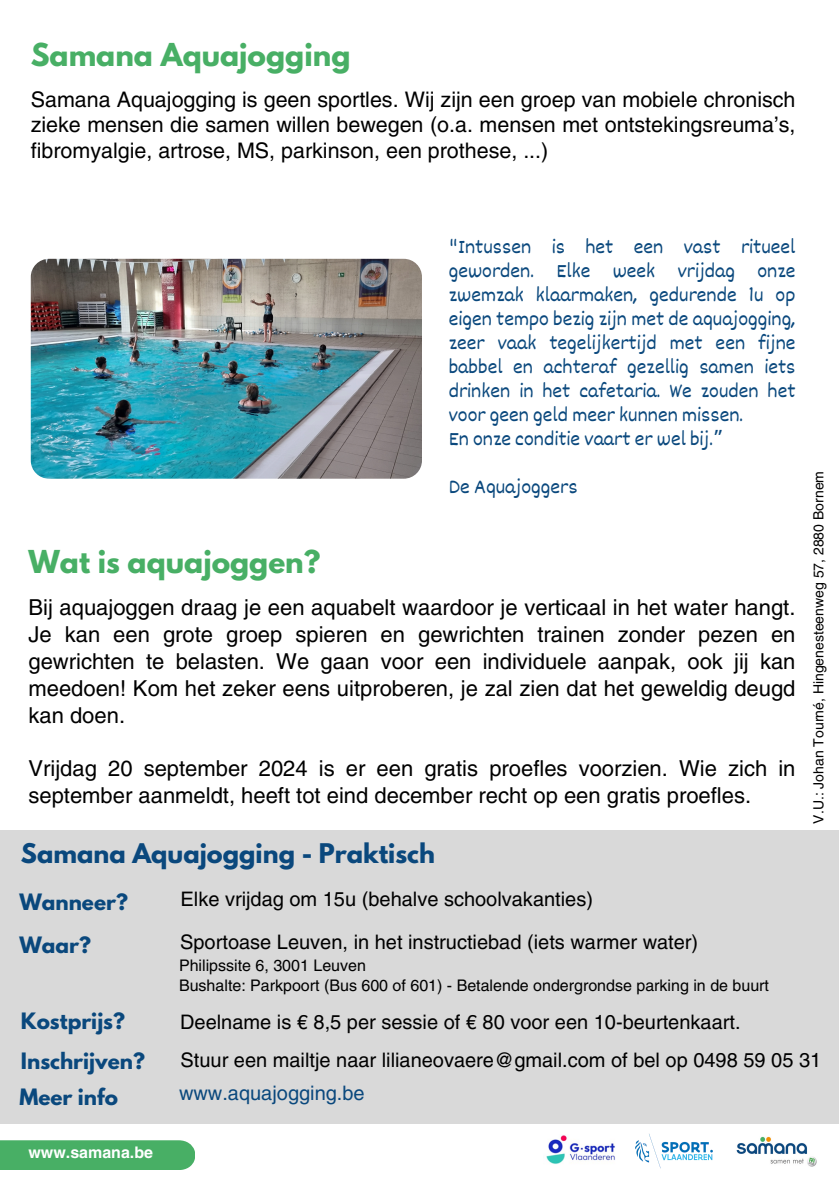
<style>
.page{position:relative;width:839px;height:1191px;background:#fff}
.page>*{position:absolute;margin:0;border:0;box-sizing:border-box;transform-origin:0 0}
.t1{font:700 28px "League Spartan";color:#48af65}
.t2{font:700 24px "League Spartan";color:#0a487d}
.t3{font:22px/27px "Helvetica LT Std";color:#000;text-align:justify}
.t4{font:21.4px/25.6px "Helvetica LT Std";color:#000;text-align:justify}
.t5{font:20.8px/24px "Dekko";color:#0a487d}
.t6{font:20px "Helvetica LT Std";color:#000}
.t7{font:700 20px "League Spartan";color:#0a487d}
.t8{font:20px "Helvetica LT Std";color:#0a487d}
.t9{font:16px "Helvetica LT Std";color:#000}
.t10{font:700 16px "Helvetica LT Std";color:#fff}
.t11{font:14px "Helvetica LT Std";color:#000}
.s1{font-family:"Noto Sans Gurmukhi"}
</style>
<div class="page">
<div style="left:0;top:1140px;width:195px;height:30px;background:#48af65"></div>
<img style="left:736px;top:1136px;width:81px;height:31px">
<div style="left:0;top:830px;width:838px;height:294px;background:#d9d9d9"></div>
<img style="left:635px;top:1134px;width:78px;height:35px">
<img style="left:31px;top:259px;width:391px;height:220px;border-radius:18px">
<img style="left:546px;top:1135px;width:69px;height:29px">
<h1 class="t1" style="left:31px;top:41px;width:321px">Samana Aquajogging</h1>
<h3 class="t4" style="left:31px;top:89px;width:766px">Samana Aquajogging is geen sportles. Wij zijn een groep van mobiele chronisch zieke mensen die samen willen bewegen (o.a. mensen met ontstekingsreuma’s, fibromyalgie, artrose, MS, parkinson, een prothese, ...)</h3>
<h2 class="t1" style="left:29px;top:548px;width:293px">Wat is aquajoggen?</h2>
<h5 class="t5" style="left:449px;top:234px;width:348px">"Intussen is het een vast ritueel geworden. Elke week vrijdag onze zwemzak klaarmaken, gedurende 1u op eigen tempo bezig zijn met de aquajogging, zeer vaak tegelijkertijd met een fijne babbel en achteraf gezellig samen iets drinken in het cafetaria. We zouden het voor geen geld meer kunnen missen.<br>En onze conditie vaart er wel bij.<span class="s1">”</span></h5>
<h4 class="t5" style="left:449px;top:474px;width:130px">De Aquajoggers</h4>
<h5 class="t3" style="left:29px;top:597px;width:768px">Bij aquajoggen draag je een aquabelt waardoor je verticaal in het water hangt.<br>Je kan een grote groep spieren en gewrichten trainen zonder pezen en gewrichten te belasten. We gaan voor een individuele aanpak, ook jij kan meedoen! Kom het zeker eens uitproberen, je zal zien dat het geweldig deugd kan doen.</h5>
<h5 class="t3" style="left:29px;top:757px;width:768px">Vrijdag 20 september 2024 is er een gratis proefles voorzien. Wie zich in september aanmeldt, heeft tot eind december recht op een gratis proefles.</h5>
<h4 class="t2" style="left:21px;top:841px;width:415px">Samana Aquajogging - Praktisch</h4>
<h5 class="t7" style="left:19px;top:892px;width:110px">Wanneer?</h5>
<h4 class="t6" style="left:180px;top:892px;width:414px">Elke vrijdag om 15u (behalve schoolvakanties)</h4>
<p class="t7" style="left:19px;top:935px;width:73px">Waar?</p>
<h4 class="t6" style="left:180px;top:935px;width:519px">Sportoase Leuven, in het instructiebad (iets warmer water)</h4>
<h5 class="t9" style="left:179px;top:959px;width:188px">Philipssite 6, 3001 Leuven</h5>
<h5 class="t9" style="left:179px;top:979px;width:591px">Bushalte: Parkpoort (Bus 600 of 601) - Betalende ondergrondse parking in de buurt</h5>
<p class="t11" style="left:813px;top:824px;width:354px;rotate:-90deg">V.U.: Johan Tourné, Hingenesteenweg 57, 2880 Bornem</p>
<h5 class="t7" style="left:21px;top:1011px;width:106px">Kostprijs?</h5>
<h6 class="t7" style="left:21px;top:1051px;width:125px">Inschrijven?</h6>
<h4 class="t6" style="left:180px;top:1053px;width:642px">Stuur een mailtje naar lilianeovaere@gmail.com of bel op 0498 59 05 31</h4>
<p class="t7" style="left:19px;top:1087px;width:100px">Meer info</p>
<p class="t8" style="left:179px;top:1086px;width:187px">www.aquajogging.be</p>
<p class="t6" style="left:180px;top:1014px;width:562px">Deelname is € 8,5 per sessie of € 80 voor een 10-beurtenkaart.</p>
<h3 class="t10" style="left:29px;top:1146px;width:126px">www.samana.be</h3>
</div>
